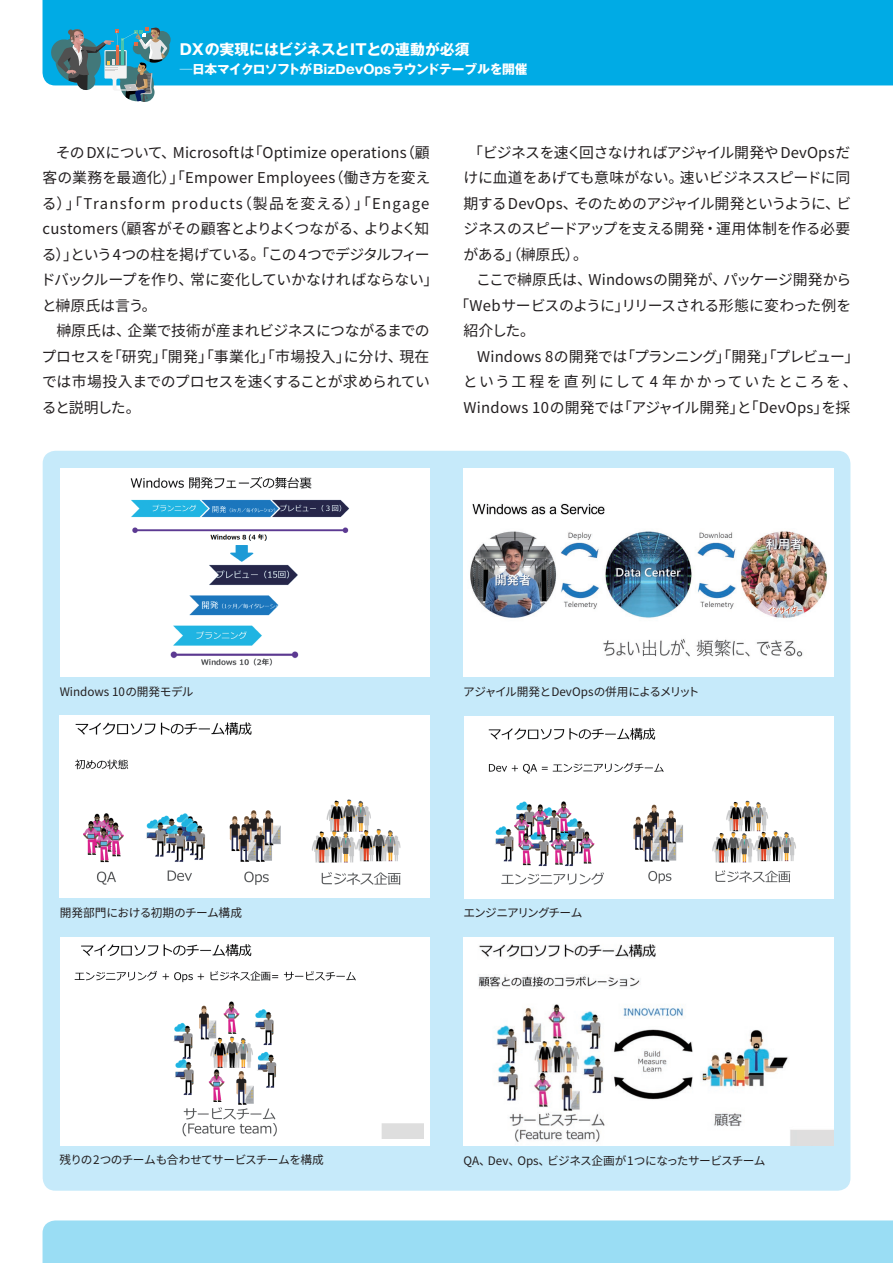
<style>
.page{position:relative;width:893px;height:1263px;background:#fff}
.page>*{position:absolute;margin:0;border:0;box-sizing:border-box;transform-origin:0 0}
.本文{font:14.85px/25.5px "Source Han Sans JP";color:#231f20;text-align:justify}
.本文-2{font:14.85px "Source Han Sans JP";letter-spacing:-.03em;color:#231f20}
.t1{font:700 14.85px "Gothic MB101 Pro";color:#fff}
.t2{font:700 12.75px "Gothic MB101 Pro";letter-spacing:-.01em;color:#fff}
.キャプション{font:11.7px "Source Han Sans JP";letter-spacing:-.04em;color:#231f20}
.キャプション-2{font:11.7px "Source Han Sans JP";letter-spacing:-.02em;color:#231f20}
.キャプション-3{font:11.7px "Source Han Sans JP";color:#231f20}
.キャプション-4{font:11.7px "Source Han Sans JP";letter-spacing:-.075em;color:#231f20}
</style>
<div class="page">
<div style="left:43px;top:0;width:850px;height:85px;background:#00abe5"></div>
<div style="left:43px;top:1220px;width:850px;height:43px;background:#9addf4"></div>
<svg style="left:50px;top:27px;width:121px;height:75px"></svg>
<div style="left:43px;top:451px;width:807px;height:740px;background:#c6eafa;border-radius:13px"></div>
<div style="left:60px;top:469px;width:370px;height:208px;background:#fff"></div>
<img style="left:130px;top:478px;width:219px;height:188px">
<div style="left:60px;top:937px;width:369px;height:208px;background:#fff"></div>
<img style="left:74px;top:944px;width:350px;height:195px">
<img style="left:60px;top:716px;width:370px;height:181px">
<img style="left:464px;top:469px;width:370px;height:208px">
<img style="left:463px;top:937px;width:370px;height:208px">
<div style="left:464px;top:716px;width:370px;height:182px;background:#fff"></div>
<img style="left:488px;top:727px;width:308px;height:158px">
<p class="t1" style="left:180px;top:37px;width:291px">DXの実現にはビジネスとITとの連動が必須</p>
<p class="t2" style="left:180px;top:59px;width:349px">─日本マイクロソフトがBizDevOpsラウンドテーブルを開催</p>
<p class="本文" style="left:41px;top:140px;width:399px;text-align:left;text-indent:15px">そのDXについて、Microsoftは「Optimize operations（顧客の業務を最適化）」「Empower Employees（働き方を変える）」「Transform products（製品を変える）」「Engage customers（顧客がその顧客とよりよくつながる、よりよく知る）」という4つの柱を掲げている。「この 4つでデジタルフィードバックループを作り、常に変化していかなければならない」と榊原氏は言う。</p>
<p class="本文" style="left:42px;top:318px;width:390px;text-indent:15px">榊原氏は、企業で技術が産まれビジネスにつながるまでのプロセスを「研究」「開発」「事業化」「市場投入」に分け、現在では市場投入までのプロセスを速くすることが求められていると説明した。</p>
<p class="本文" style="left:463px;top:140px;width:389px;text-indent:5px">「ビジネスを速く回さなければアジャイル開発やDevOpsだけに血道をあげても意味がない。速いビジネススピードに同期するDevOps、そのためのアジャイル開発というように、ビジネスのスピードアップを支える開発・運用体制を作る必要がある」（榊原氏）。</p>
<p class="本文" style="left:476px;top:267px;width:376px">ここで榊原氏は、Windowsの開発が、パッケージ開発から</p>
<p class="本文-2" style="left:454px;top:297px;width:398px">「Webサービスのように」リリースされる形態に変わった例を</p>
<p class="本文" style="left:463px;top:318px;width:73px">紹介した。</p>
<p class="本文" style="left:463px;top:344px;width:398px;text-indent:14px">Windows 8の開発では「プランニング」「開発」「プレビュー」という工程を直列にして 4 年かかっていたところを、Windows 10の開発では「アジャイル開発」と「DevOps」を採</p>
<p class="キャプション-3" style="left:60px;top:685px;width:135px">Windows 10の開発モデル</p>
<p class="キャプション-2" style="left:463px;top:685px;width:238px">アジャイル開発とDevOpsの併用によるメリット</p>
<p class="キャプション" style="left:60px;top:906px;width:184px">開発部門における初期のチーム構成</p>
<p class="キャプション-4" style="left:463px;top:906px;width:120px">エンジニアリングチーム</p>
<p class="キャプション" style="left:60px;top:1153px;width:266px">残りの2つのチームも合わせてサービスチームを構成</p>
<p class="キャプション" style="left:463px;top:1154px;width:304px">QA、Dev、Ops、ビジネス企画が1つになったサービスチーム</p>
</div>
